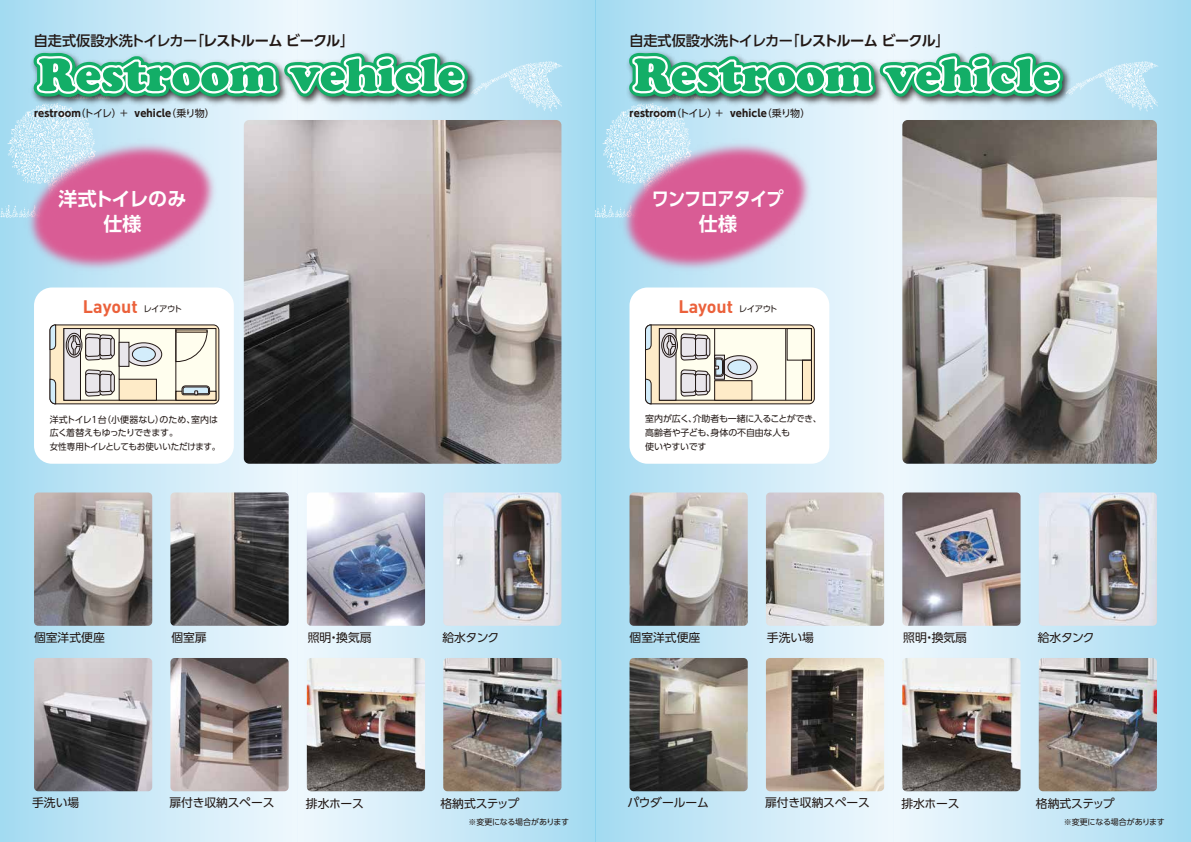
<style>
.page{position:relative;width:1191px;height:842px;background:#fff}
.page>*{position:absolute;margin:0;border:0;box-sizing:border-box;transform-origin:0 0}
.t1{font:700 19px/25px "UD Shin Go Pro De";letter-spacing:-.04em;color:#fff;text-align:center;scale:.9 1}
.t2{font:700 19px/25px "UD Shin Go Pro De";letter-spacing:-.015em;color:#fff;text-align:center}
.t3{font:700 17.9px "DIN Pro";color:#eb613b}
.t4{font:500 14.2px "UD Shin Go Pro";letter-spacing:-.01em;color:#221815}
.t5{font:11.8px "UD Shin Go Pro";color:#221815}
.t6{font:11.8px "UD Shin Go Pro";letter-spacing:-.035em;color:#221815}
.t7{font:700 10px "UD Shin Go Pro";letter-spacing:.01em;color:#221815}
.t8{font:9px/13.7px "UD Shin Go Pro";letter-spacing:-.025em;color:#221815}
.t9{font:8px "UD Shin Go Pro";letter-spacing:-.04em;color:#221815}
.s1{font-family:"UD Shin Go Pro De";font-weight:700}
.s2{font-weight:400}
.s3{font-family:"UD Shin Go Pro";font-weight:400;font-size:8.4px;color:#221815}
</style>
<div class="page">
<div style="left:298px;top:0;width:297px;height:842px;background:linear-gradient(to right,#f1f8fe,#a5dbf1)"></div>
<div style="left:0;top:0;width:298px;height:842px;background:linear-gradient(to right,#a5dbf1,#f0f8fe)"></div>
<img style="left:473px;top:157px;width:88px;height:307px">
<img style="left:34px;top:756px;width:118px;height:35px">
<img style="left:170px;top:756px;width:119px;height:35px">
<img style="left:473px;top:492px;width:88px;height:134px">
<img style="left:307px;top:756px;width:118px;height:35px">
<img style="left:443px;top:658px;width:118px;height:133px">
<img style="left:0;top:93px;width:28px;height:21px">
<img style="left:0;top:114px;width:28px;height:185px">
<img style="left:473px;top:24px;width:93px;height:133px">
<img style="left:28px;top:0;width:445px;height:756px">
<div style="left:893px;top:0;width:298px;height:842px;background:linear-gradient(to right,#f1f8fe,#a5dbf1)"></div>
<div style="left:595px;top:0;width:298px;height:842px;background:linear-gradient(to right,#a5dbf1,#f0f8fe)"></div>
<img style="left:1068px;top:157px;width:89px;height:307px">
<img style="left:629px;top:756px;width:118px;height:35px">
<img style="left:766px;top:756px;width:118px;height:35px">
<img style="left:902px;top:756px;width:118px;height:35px">
<img style="left:1038px;top:658px;width:119px;height:133px">
<img style="left:1068px;top:492px;width:89px;height:134px">
<img style="left:595px;top:93px;width:28px;height:21px">
<img style="left:595px;top:114px;width:28px;height:185px">
<img style="left:623px;top:0;width:445px;height:756px">
<hr style="left:785px;top:329px;width:1px;height:71px;background:#221815">
<img style="left:1063px;top:24px;width:99px;height:133px">
<h3 class="t4" style="left:34px;top:29px;width:322px">自走式仮設水洗トイレカー「<span class="s1">レストルーム ビークル</span>」</h3>
<h3 class="t4" style="left:629px;top:29px;width:322px">自走式仮設水洗トイレカー「<span class="s1">レストルーム ビークル</span>」</h3>
<p class="t7" style="left:34px;top:105px;width:182px">restroom<span class="s2">（トイレ）+</span> vehicle<span class="s2">（乗り物）</span></p>
<p class="t7" style="left:629px;top:105px;width:182px">restroom<span class="s2">（トイレ）+</span> vehicle<span class="s2">（乗り物）</span></p>
<h1 class="t2" style="left:59px;top:186px;width:129px">洋式トイレのみ仕様</h1>
<h1 class="t1" style="left:652px;top:186px;width:148px">ワンフロアタイプ仕様</h1>
<h2 class="t3" style="left:83px;top:292px;width:101px">Layout <span class="s3">レイアウト</span></h2>
<h2 class="t3" style="left:678px;top:292px;width:101px">Layout <span class="s3">レイアウト</span></h2>
<p class="t8" style="left:50px;top:412px;width:172px">洋式トイレ1台（小便器なし）のため、室内は広く着替えもゆったりできます。<br>女性専用トイレとしてもお使いいただけます。</p>
<p class="t8" style="left:645px;top:412px;width:178px">室内が広く、介助者も一緒に入ることができ、高齢者や子ども、身体の不自由な人も<br>使いやすいです</p>
<h3 class="t5" style="left:34px;top:628px;width:72px">個室洋式便座</h3>
<h3 class="t5" style="left:171px;top:628px;width:37px">個室扉</h3>
<h3 class="t5" style="left:308px;top:628px;width:65px">照明・換気扇</h3>
<h3 class="t5" style="left:442px;top:628px;width:58px">給水タンク</h3>
<h3 class="t5" style="left:629px;top:628px;width:72px">個室洋式便座</h3>
<h3 class="t5" style="left:767px;top:628px;width:49px">手洗い場</h3>
<h3 class="t5" style="left:903px;top:628px;width:65px">照明・換気扇</h3>
<h3 class="t5" style="left:1037px;top:628px;width:58px">給水タンク</h3>
<h3 class="t5" style="left:32px;top:793px;width:49px">手洗い場</h3>
<h3 class="t5" style="left:169px;top:793px;width:107px">扉付き収納スペース</h3>
<h3 class="t5" style="left:306px;top:794px;width:60px">排水ホース</h3>
<h3 class="t6" style="left:440px;top:794px;width:80px">格納式ステップ</h3>
<p class="t9" style="left:468px;top:815px;width:102px">※変更になる場合があります</p>
<h3 class="t5" style="left:627px;top:793px;width:83px">パウダールーム</h3>
<h3 class="t5" style="left:765px;top:793px;width:107px">扉付き収納スペース</h3>
<h3 class="t5" style="left:901px;top:794px;width:60px">排水ホース</h3>
<h3 class="t6" style="left:1036px;top:794px;width:80px">格納式ステップ</h3>
<p class="t9" style="left:1063px;top:815px;width:102px">※変更になる場合があります</p>
</div>
